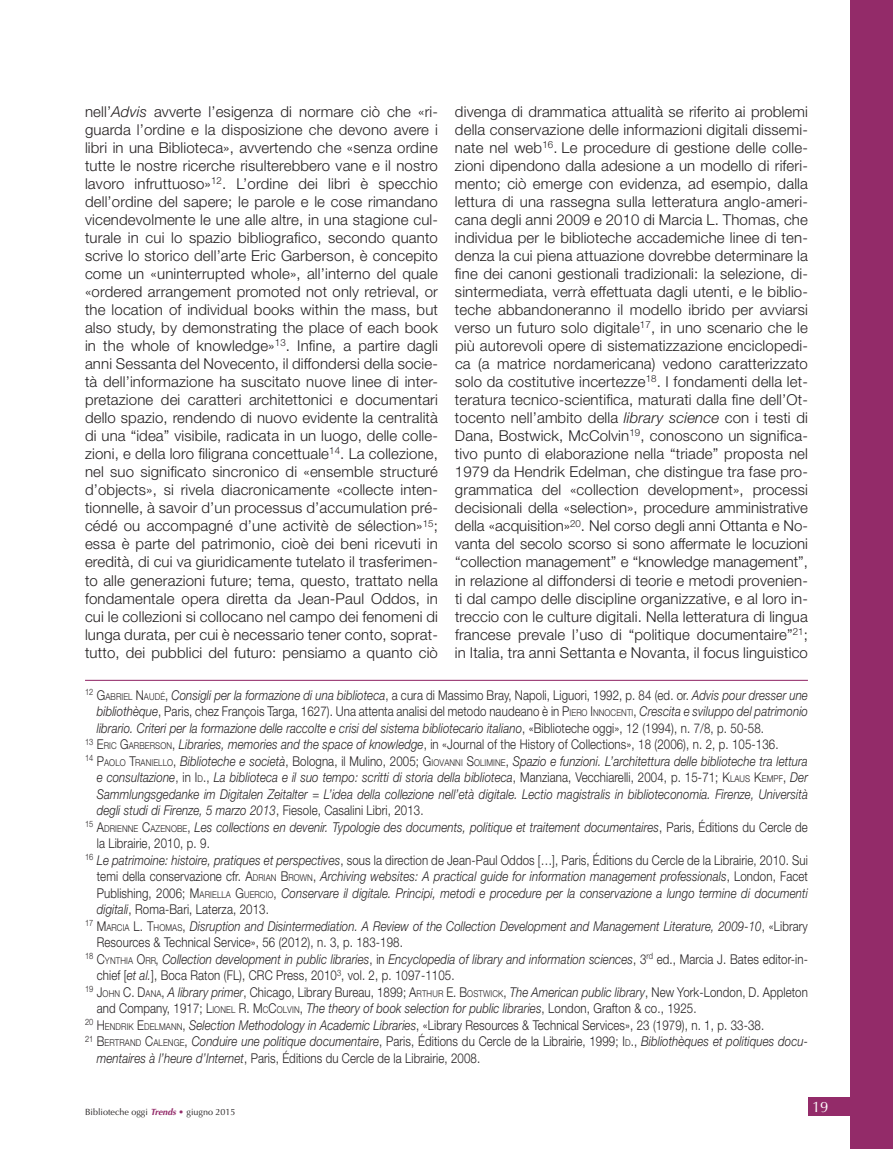
<style>
.page{position:relative;width:893px;height:1149px;background:#fff}
.page>*{position:absolute;margin:0;border:0;box-sizing:border-box;transform-origin:0 0}
.t1{font:300 15px/18px "Helvetica Neue LT Std";letter-spacing:.01em;color:#231f20;text-align:justify}
.t2{font:15px "Optima";color:#fff}
.t3{font:italic 300 13.5px "Helvetica Neue LT Std";letter-spacing:.01em;color:#231f20;scale:.85 1}
.t4{font:300 13.5px "Helvetica Neue LT Std";letter-spacing:.01em;color:#231f20;scale:.85 1}
.t5{font:9px "Optima";color:#231f20}
.s1{font-style:italic}
.s2{font-style:normal}
.s3{font-style:normal;font-size:9.45px}
.s4{font-size:9.45px}
.s5{font-style:inherit}
.s6{font-weight:700;font-style:italic;color:#932b69}
.s7{font-weight:700;color:#932b69}
</style>
<div class="page">
<div style="left:808px;top:1096px;width:85px;height:18px;background:#932b69"></div>
<div style="left:850px;top:0;width:43px;height:1148px;background:#932b69"></div>
<hr style="left:85px;top:679px;width:723px;height:1px;background:#932b69">
<p class="t1" style="left:85px;top:102px;width:354px">nell’<span class="s1">Advis</span> avverte l’esigenza di normare ciò che «ri&shy;guarda l’ordine e la disposizione che devono avere i libri in una Biblioteca», avvertendo che «senza ordine tutte le nostre ricerche risulterebbero vane e il nostro lavoro infruttuoso»<sup>12</sup>. L’ordine dei libri è specchio dell’ordine del sapere; le parole e le cose rimandano vicendevolmente le une alle altre, in una stagione cul&shy;turale in cui lo spazio bibliografico, secondo quanto scrive lo storico dell’arte Eric Garberson, è concepito come un «uninterrupted whole», all’interno del quale «ordered arrangement promoted not only retrieval, or the location of individual books within the mass, but also study, by demonstrating the place of each book in the whole of knowledge»<sup>13</sup>. Infine, a partire dagli anni Sessanta del Novecento, il diffondersi della socie&shy;tà dell’informazione ha suscitato nuove linee di inter&shy;pretazione dei caratteri architettonici e documentari dello spazio, rendendo di nuovo evidente la centralità di una “idea” visibile, radicata in un luogo, delle colle&shy;zioni, e della loro filigrana concettuale<sup>14</sup>. La collezione, nel suo significato sincronico di «ensemble structuré d’objects», si rivela diacronicamente «collecte inten&shy;tionnelle, à savoir d’un processus d’accumulation pré&shy;cédé ou accompagné d’une activitè de sélection»<sup>15</sup>; essa è parte del patrimonio, cioè dei beni ricevuti in eredità, di cui va giuridicamente tutelato il trasferimen&shy;to alle generazioni future; tema, questo, trattato nella fondamentale opera diretta da Jean-Paul Oddos, in cui le collezioni si collocano nel campo dei fenomeni di lunga durata, per cui è necessario tener conto, soprat&shy;tutto, dei pubblici del futuro: pensiamo a quanto ciò</p>
<p class="t1" style="left:455px;top:102px;width:354px">divenga di drammatica attualità se riferito ai problemi della conservazione delle informazioni digitali dissemi&shy;nate nel web<sup>16</sup>. Le procedure di gestione delle colle&shy;zioni dipendono dalla adesione a un modello di riferi&shy;mento; ciò emerge con evidenza, ad esempio, dalla lettura di una rassegna sulla letteratura anglo-ameri&shy;cana degli anni 2009 e 2010 di Marcia L. Thomas, che individua per le biblioteche accademiche linee di ten&shy;denza la cui piena attuazione dovrebbe determinare la fine dei canoni gestionali tradizionali: la selezione, di&shy;sintermediata, verrà effettuata dagli utenti, e le biblio&shy;teche abbandoneranno il modello ibrido per avviarsi verso un futuro solo digitale<sup>17</sup>, in uno scenario che le più autorevoli opere di sistematizzazione enciclopedi&shy;ca (a matrice nordamericana) vedono caratterizzato solo da costitutive incertezze<sup>18</sup>. I fondamenti della let&shy;teratura tecnico-scientifica, maturati dalla fine dell’Ot&shy;tocento nell’ambito della <span class="s1">library science</span> con i testi di Dana, Bostwick, McColvin<sup>19</sup>, conoscono un significa&shy;tivo punto di elaborazione nella “triade” proposta nel 1979 da Hendrik Edelman, che distingue tra fase pro&shy;grammatica del «collection development», processi decisionali della «selection», procedure amministrative della «acquisition»<sup>20</sup>. Nel corso degli anni Ottanta e No&shy;vanta del secolo scorso si sono affermate le locuzioni “collection management” e “knowledge management”, in relazione al diffondersi di teorie e metodi provenien&shy;ti dal campo delle discipline organizzative, e al loro in&shy;treccio con le culture digitali. Nella letteratura di lingua francese prevale l’uso di “politique documentaire”<sup>21</sup>; in Italia, tra anni Settanta e Novanta, il focus linguistico</p>
<p class="t3" style="left:85px;top:686px;width:852px"><sup>12</sup> <span class="s2">G</span><span class="s3">ABRIEL</span> <span class="s2">N</span><span class="s3">AUDÉ</span><span class="s2">,</span> Consigli per la formazione di una biblioteca<span class="s2">, a cura di Massimo Bray, Napoli, Liguori, 1992, p. 84 (ed. or.</span> Advis pour dresser une</p>
<p class="t4" style="left:97px;top:702px;width:838px"><span class="s1">bibliothèque</span>, Paris, chez François Targa, 1627). Una attenta analisi del metodo naudeano è in P<span class="s4">IERO</span> I<span class="s4">NNOCENTI</span>, <span class="s1">Crescita e sviluppo del patrimonio</span></p>
<p class="t3" style="left:97px;top:719px;width:786px">librario. Criteri per la formazione delle raccolte e crisi del sistema bibliotecario italiano<span class="s2">, «Biblioteche oggi», 12 (1994), n. 7/8, p. 50-58.</span></p>
<p class="t4" style="left:85px;top:735px;width:817px"><sup>13</sup> <span class="s5">E</span><span class="s4">RIC</span> <span class="s5">G</span><span class="s4">ARBERSON</span>, <span class="s1">Libraries, memories and the space of knowledge</span>, in «Journal of the History of Collections», 18 (2006), n. 2, p. 105-136.</p>
<p class="t3" style="left:85px;top:752px;width:852px"><sup>14</sup> <span class="s2">P</span><span class="s3">AOLO</span> <span class="s2">T</span><span class="s3">RANIELLO</span><span class="s2">,</span> Biblioteche e società<span class="s2">, Bologna, il Mulino, 2005;</span> <span class="s2">G</span><span class="s3">IOVANNI</span> <span class="s2">S</span><span class="s3">OLIMINE</span><span class="s2">,</span> Spazio e funzioni. L’architettura delle biblioteche tra lettura</p>
<p class="t3" style="left:97px;top:769px;width:838px">e consultazione<span class="s2">, in</span> <span class="s2">I</span> <span class="s3">D</span><span class="s2">.,</span> La biblioteca e il suo tempo: scritti di storia della biblioteca<span class="s2">, Manziana, Vecchiarelli, 2004, p. 15-71;</span> <span class="s2">K</span><span class="s3">LAUS</span> <span class="s2">K</span><span class="s3">EMPF</span><span class="s2">,</span> Der</p>
<p class="t3" style="left:97px;top:785px;width:838px">Sammlungsgedanke im Digitalen Zeitalter = L’idea della collezione nell’età digitale. Lectio magistralis in biblioteconomia. Firenze, Università</p>
<p class="t3" style="left:97px;top:802px;width:386px">degli studi di Firenze, 5 marzo 2013<span class="s2">, Fiesole, Casalini Libri, 2013.</span></p>
<p class="t3" style="left:85px;top:818px;width:852px"><sup>15</sup> <span class="s2">A</span><span class="s3">DRIENNE</span> <span class="s2">C</span><span class="s3">AZENOBE</span><span class="s2">,</span> Les collections en devenir. Typologie des documents, politique et traitement documentaires<span class="s2">, Paris, Éditions du Cercle de</span></p>
<p class="t4" style="left:97px;top:834px;width:135px">la Librairie, 2010, p. 9.</p>
<p class="t4" style="left:85px;top:851px;width:852px"><sup>16</sup> <span class="s1">Le patrimoine: histoire, pratiques et perspectives</span>, sous la direction de Jean-Paul Oddos […], Paris, Éditions du Cercle de la Librairie, 2010. Sui</p>
<p class="t3" style="left:97px;top:868px;width:838px"><span class="s2">temi della conservazione cfr.</span> <span class="s2">A</span><span class="s3">DRIAN</span> <span class="s2">B</span> <span class="s3">ROWN</span><span class="s2">,</span> Archiving websites: A practical guide for information management professionals<span class="s2">, London, Facet</span></p>
<p class="t3" style="left:97px;top:884px;width:838px"><span class="s2">Publishing, 2006;</span> <span class="s2">M</span> <span class="s3">ARIELLA</span> <span class="s2">G</span><span class="s3">UERCIO</span><span class="s2">,</span> Conservare il digitale. Principi, metodi e procedure per la conservazione a lungo termine di documenti</p>
<p class="t4" style="left:97px;top:900px;width:204px"><span class="s1">digitali</span>, Roma-Bari, Laterza, 2013.</p>
<p class="t3" style="left:85px;top:917px;width:852px"><sup>17</sup> <span class="s2">M</span> <span class="s3">ARCIA</span> <span class="s2">L. T</span><span class="s3">HOMAS</span><span class="s2">,</span> Disruption and Disintermediation. A Review of the Collection Development and Management Literature, 2009-10<span class="s2">, «Library</span></p>
<p class="t4" style="left:97px;top:933px;width:362px">Resources &amp; Technical Service», 56 (2012), n. 3, p. 183-198.</p>
<p class="t3" style="left:85px;top:950px;width:852px"><sup>18</sup> <span class="s2">C</span><span class="s3">YNTHIA</span> <span class="s2">O</span><span class="s3">RR</span><span class="s2">,</span> Collection development in public libraries<span class="s2">, in</span> Encyclopedia of library and information sciences<span class="s2">, 3</span><sup>rd</sup> <span class="s2">ed., Marcia J. Bates editor-in-</span></p>
<p class="t4" style="left:97px;top:966px;width:422px">chief [<span class="s1">et al.</span>], Boca Raton (FL), CRC Press, 2010<sup>3</sup>, vol. 2, p. 1097-1105.</p>
<p class="t4" style="left:85px;top:983px;width:852px"><sup>19</sup> <span class="s5">J</span><span class="s4">OHN</span> <span class="s5">C. D</span><span class="s4">ANA</span>, <span class="s1">A library primer</span>, Chicago, Library Bureau, 1899; <span class="s5">A</span><span class="s4">RTHUR</span> <span class="s5">E. B</span><span class="s4">OSTWICK</span>, <span class="s1">The American public library</span>, New York-London, D. Appleton</p>
<p class="t4" style="left:97px;top:999px;width:707px">and Company, 1917; <span class="s5">L</span><span class="s4">IONEL</span> <span class="s5">R. M</span> <span class="s4">C</span><span class="s5">C</span><span class="s4">OLVIN</span>, <span class="s1">The theory of book selection for public libraries</span>, London, Grafton &amp; co., 1925.</p>
<p class="t4" style="left:85px;top:1016px;width:800px"><sup>20</sup> H<span class="s4">ENDRIK</span> E<span class="s4">DELMANN</span>, <span class="s1">Selection Methodology in Academic Libraries</span>, «Library Resources &amp; Technical Services», 23 (1979), n. 1, p. 33-38.</p>
<p class="t3" style="left:85px;top:1033px;width:852px"><sup>21</sup> <span class="s2">B</span> <span class="s3">ERTRAND</span> <span class="s2">C</span><span class="s3">ALENGE</span> <span class="s2">,</span> Conduire une politique documentaire<span class="s2">, Paris, Éditions du Cercle de la Librairie, 1999;</span> <span class="s2">I</span> <span class="s3">D</span><span class="s2">.,</span> Bibliothèques et politiques docu-</p>
<p class="t4" style="left:97px;top:1049px;width:453px"><span class="s1">mentaires à l’heure d’Internet</span>, Paris, Éditions du Cercle de la Librairie, 2008.</p>
<p class="t5" style="left:85px;top:1106px;width:152px">Biblioteche oggi <span class="s6">Trends</span> <span class="s7">•</span> giugno 2015</p>
<p class="t2" style="left:812px;top:1097px;width:18px">19</p>
</div>
